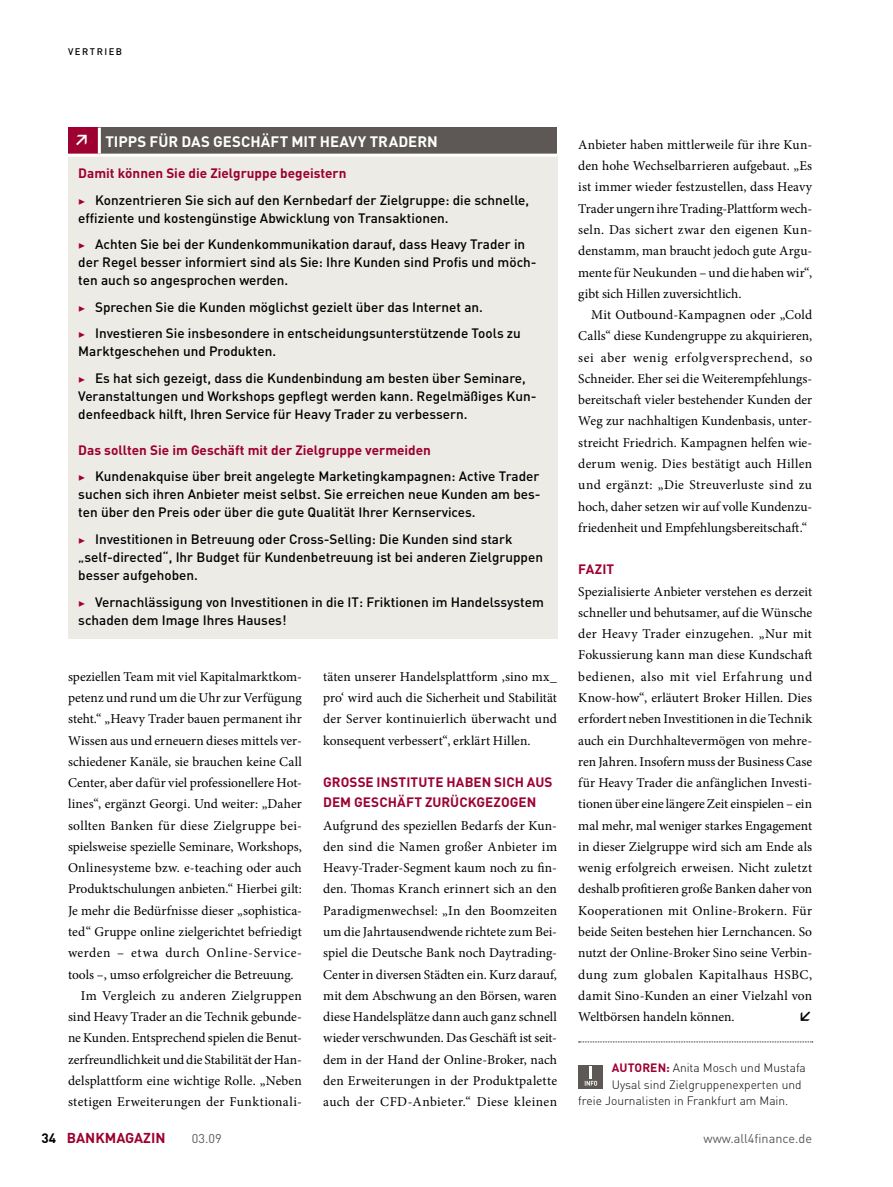
<style>
.page{position:relative;width:893px;height:1187px;background:#fff}
.page>*{position:absolute;margin:0;border:0;box-sizing:border-box;transform-origin:0 0}
.caf_kasten_titel{font:700 15px "DINOT";color:#fff}
.acg_grundtext{font:700 15px "DINOT";color:#fff}
.t1{font:700 14.25px "DINOT";color:#9d0031}
.acg_grundtext-2{font:13.5px/21.3px "Minion Pro";letter-spacing:.01em;color:#000;text-align:justify}
.ach_grundtext_mit_ei{font:13.5px/21.3px "Minion Pro";letter-spacing:.005em;color:#000;text-align:justify}
.car_kasten_aufzaehlu{font:500 13.5px/18px "DINOT";color:#000}
.cao_kasten_grundtext{font:700 13.5px "DINOT";color:#9d0031}
.acl_zwischenuebersch{font:700 13.5px "DINOT";letter-spacing:.005em;color:#9d0031}
.acg_grundtext-3{font:700 13.5px "DINOT";color:#000}
.t2{font:12.6px "DINOT";color:#5d5856}
.azz_autor_zusatz{font:300 12px "DINOT";color:#000}
.t3{font:700 12px "Minion Pro";color:#9d0031}
.t4{font:500 9.45px "DINOT";letter-spacing:.16em;color:#000}
.s1{font-weight:700;color:#9d0031}
</style>
<div class="page">
<svg style="left:579px;top:1041px;width:234px;height:1px"></svg>
<div style="left:578px;top:1064px;width:25px;height:24px;background:#5d5856"></div>
<svg style="left:585px;top:1066px;width:12px;height:19px"></svg>
<div style="left:68px;top:128px;width:31px;height:27px;background:#9d0031"></div>
<div style="left:99px;top:128px;width:458px;height:27px;background:#5d5856"></div>
<div style="left:68px;top:155px;width:489px;height:483px;background:#edebe6"></div>
<hr style="left:68px;top:154px;width:31px;height:3px;background:#fff">
<hr style="left:99px;top:154px;width:458px;height:3px;background:#fff">
<hr style="left:98px;top:128px;width:3px;height:26px;background:#fff">
<p class="t4" style="left:68px;top:45px;width:56px">vertrieb</p>
<p class="acg_grundtext-3" style="left:42px;top:1129px;width:16px">34</p>
<p class="acg_grundtext" style="left:74px;top:128px;width:17px">↗</p>
<p class="caf_kasten_titel" style="left:105px;top:131px;width:118px">TIPPS FÜR DAS GES</p>
<p class="caf_kasten_titel" style="left:241px;top:131px;width:198px">CHÄFT MIT HEAVY TRADERN</p>
<p class="cao_kasten_grundtext" style="left:78px;top:164px;width:270px">DAMIT KÖNNEN SIE DIE ZIELGRUPPE BEGEISTERN</p>
<p class="car_kasten_aufzaehlu" style="left:78px;top:190px;width:452px;text-indent:17px">Konzentrieren Sie sich auf den Kernbedarf der Zielgruppe: die schnelle, effiziente und kostengünstige Abwicklung von Transaktionen.</p>
<p class="car_kasten_aufzaehlu" style="left:78px;top:235px;width:460px;text-indent:17px">Achten Sie bei der Kundenkommunikation darauf, dass Heavy Trader in der Regel besser informiert sind als Sie: I hre Kunden sind Profis und möch&shy;ten auch so angesprochen werden.</p>
<p class="car_kasten_aufzaehlu" style="left:95px;top:297px;width:389px">Sprechen Sie die Kunden möglichst gezielt über das I nternet an.</p>
<p class="car_kasten_aufzaehlu" style="left:78px;top:324px;width:444px;text-indent:17px">I nvestieren Sie insbesondere in entscheidungsunterstützende Tools zu<br>Marktgeschehen und Produkten.</p>
<p class="car_kasten_aufzaehlu" style="left:78px;top:368px;width:460px;text-indent:17px">Es hat sich gezeigt, dass die Kundenbindung am besten über Seminare,<br>Veranstaltungen und Workshops gepflegt werden kann. Regelmäßiges Kun&shy;denfeedback hilft, I hren Service für Heavy Trader zu verbessern.</p>
<p class="cao_kasten_grundtext" style="left:78px;top:441px;width:354px">DAS SOLLTEN SIE IM GESCHÄFT MIT DER ZIELGRUPPE VERMEIDEN</p>
<p class="car_kasten_aufzaehlu" style="left:78px;top:467px;width:464px;text-align:justify;text-indent:17px">Kundenakquise über breit angelegte Marketingkampagnen: Active Trader suchen sich ihren Anbieter meist selbst. Sie erreichen neue Kunden am bes&shy;ten über den Preis oder über die gute Qualität I hrer Kernservices.</p>
<p class="car_kasten_aufzaehlu" style="left:78px;top:529px;width:466px;text-indent:17px">I nvestitionen in Betreuung oder Cross-Selling: Die Kunden sind stark „self-directed“, I hr Budget für Kundenbetreuung ist bei anderen Zielgruppen besser aufgehoben.</p>
<p class="car_kasten_aufzaehlu" style="left:78px;top:592px;width:467px;text-indent:17px">Vernachlässigung von I nvestitionen in die IT: Friktionen im Handelssystem schaden dem I mage I hres Hauses!</p>
<p class="t3" style="left:78px;top:192px;width:9px">▶</p>
<p class="t3" style="left:78px;top:237px;width:9px">▶</p>
<p class="t3" style="left:78px;top:299px;width:9px">▶</p>
<p class="t3" style="left:78px;top:326px;width:9px">▶</p>
<p class="t3" style="left:78px;top:370px;width:9px">▶</p>
<p class="t3" style="left:78px;top:469px;width:9px">▶</p>
<p class="t3" style="left:78px;top:531px;width:9px">▶</p>
<p class="t3" style="left:78px;top:594px;width:9px">▶</p>
<p class="ach_grundtext_mit_ei" style="left:68px;top:665px;width:235px">speziellen Team mit viel Kapitalmarktkom&shy;petenz und rund um die Uhr zur Verfügung steht.“ „Heavy Trader bauen permanent ihr Wissen aus und erneuern dieses mittels ver&shy;schiedener Kanäle, sie brauchen keine Call Center, aber dafür viel professionellere Hot&shy;lines“, ergänzt Georgi. Und weiter: „Daher sollten Banken für diese Zielgruppe bei&shy;spielsweise spezielle Seminare, Workshops, Onlinesysteme bzw. e-teaching oder auch Produktschulungen anbieten.“ Hierbei gilt:<br>Je mehr die Bedürfnisse dieser „sophistica&shy;ted“ Gruppe online zielgerichtet befriedigt werden – etwa durch Online-Service&shy;tools –, umso erfolgreicher die Betreuung.</p>
<p class="ach_grundtext_mit_ei" style="left:68px;top:984px;width:235px;text-indent:13px">Im Vergleich zu anderen Zielgruppen sind Heavy Trader an die Technik gebunde&shy;ne Kunden. Entsprechend spielen die Benut&shy;zerfreundlichkeit und die Stabilität der Han&shy;delsplattform eine wichtige Rolle. „Neben stetigen Erweiterungen der Funktionali-</p>
<p class="ach_grundtext_mit_ei" style="left:323px;top:665px;width:235px">täten unserer Handelsplattform ,sino mx_ pro‘ wird auch die Sicherheit und Stabilität der Server kontinuierlich überwacht und konsequent verbessert“, erklärt Hillen.</p>
<p class="acl_zwischenuebersch" style="left:323px;top:773px;width:27px">GROSSE</p>
<p class="acl_zwischenuebersch" style="left:377px;top:773px;width:176px">INSTITUTE HABEN SICH AUS</p>
<p class="acl_zwischenuebersch" style="left:323px;top:793px;width:40px">DEM GES</p>
<p class="acl_zwischenuebersch" style="left:379px;top:793px;width:158px">CHÄFT ZURÜCKGEZOGEN</p>
<p class="acg_grundtext-2" style="left:323px;top:814px;width:235px">Aufgrund des speziellen Bedarfs der Kun&shy;den sind die Namen großer Anbieter im Heavy-Trader-Segment kaum noch zu fin&shy;den. Thomas Kranch erinnert sich an den Paradigmenwechsel: „In den Boomzeiten um die Jahrtausendwende richtete zum Bei&shy;spiel die Deutsche Bank noch Daytrading-Center in diversen Städten ein. Kurz darauf, mit dem Abschwung an den Börsen, waren diese Handelsplätze dann auch ganz schnell wieder verschwunden. Das Geschäft ist seit&shy;dem in der Hand der Online-Broker, nach den Erweiterungen in der Produktpalette auch der CFD-Anbieter.“ Diese kleinen</p>
<p class="acg_grundtext-2" style="left:578px;top:134px;width:235px">Anbieter haben mittlerweile für ihre Kun&shy;den hohe Wechselbarrieren aufgebaut. „Es ist immer wieder festzustellen, dass Heavy Trader ungern ihre Trading-Plattform wech&shy;seln. Das sichert zwar den eigenen Kun&shy;denstamm, man braucht jedoch gute Argu&shy;mente für Neukunden – und die haben wir“, gibt sich Hillen zuversichtlich.</p>
<p class="ach_grundtext_mit_ei" style="left:578px;top:304px;width:235px;text-indent:13px">Mit Outbound-Kampagnen oder „Cold Calls“ diese Kundengruppe zu akquirieren, sei aber wenig erfolgversprechend, so Schneider. Eher sei die Weiterempfehlungs&shy;bereitschaft vieler bestehender Kunden der Weg zur nachhaltigen Kundenbasis, unter&shy;streicht Friedrich. Kampagnen helfen wie&shy;derum wenig. Dies bestätigt auch Hillen und ergänzt: „Die Streuverluste sind zu hoch, daher setzen wir auf volle Kundenzu&shy;friedenheit und Empfehlungsbereitschaft.“</p>
<p class="acl_zwischenuebersch" style="left:578px;top:560px;width:38px">FAZIT</p>
<p class="acg_grundtext-2" style="left:578px;top:580px;width:235px">Spezialisierte Anbieter verstehen es derzeit schneller und behutsamer, auf die Wünsche der Heavy Trader einzugehen. „Nur mit Fokussierung kann man diese Kundschaft bedienen, also mit viel Erfahrung und Know-how“, erläutert Broker Hillen. Dies erfordert neben Investitionen in die Technik auch ein Durchhaltevermögen von mehre&shy;ren Jahren. Insofern muss der Business Case für Heavy Trader die anfänglichen Investi&shy;tionen über eine längere Zeit einspielen – ein mal mehr, mal weniger starkes Engagement in dieser Zielgruppe wird sich am Ende als wenig erfolgreich erweisen. Nicht zuletzt deshalb profitieren große Banken daher von Kooperationen mit Online-Brokern. Für beide Seiten bestehen hier Lernchancen. So nutzt der Online-Broker Sino seine Verbin&shy;dung zum globalen Kapitalhaus HSBC, damit Sino-Kunden an einer Vielzahl von Weltbörsen handeln können.</p>
<p class="acg_grundtext-3" style="left:798px;top:1006px;width:15px">↙</p>
<p class="azz_autor_zusatz" style="left:612px;top:1059px;width:195px"><span class="s1">AUTOREN:</span> Anita Mosch und Mustafa</p>
<p class="azz_autor_zusatz" style="left:612px;top:1075px;width:191px">Uysal sind Zielgruppenexperten und</p>
<p class="azz_autor_zusatz" style="left:578px;top:1092px;width:212px">freie Journalisten in Frankfurt am Main.</p>
<p class="t1" style="left:67px;top:1128px;width:59px">BAN KMAGAZIN</p>
<p class="t2" style="left:192px;top:1130px;width:31px">03.09</p>
<p class="t2" style="left:704px;top:1130px;width:110px">www.all4finance.de</p>
</div>
